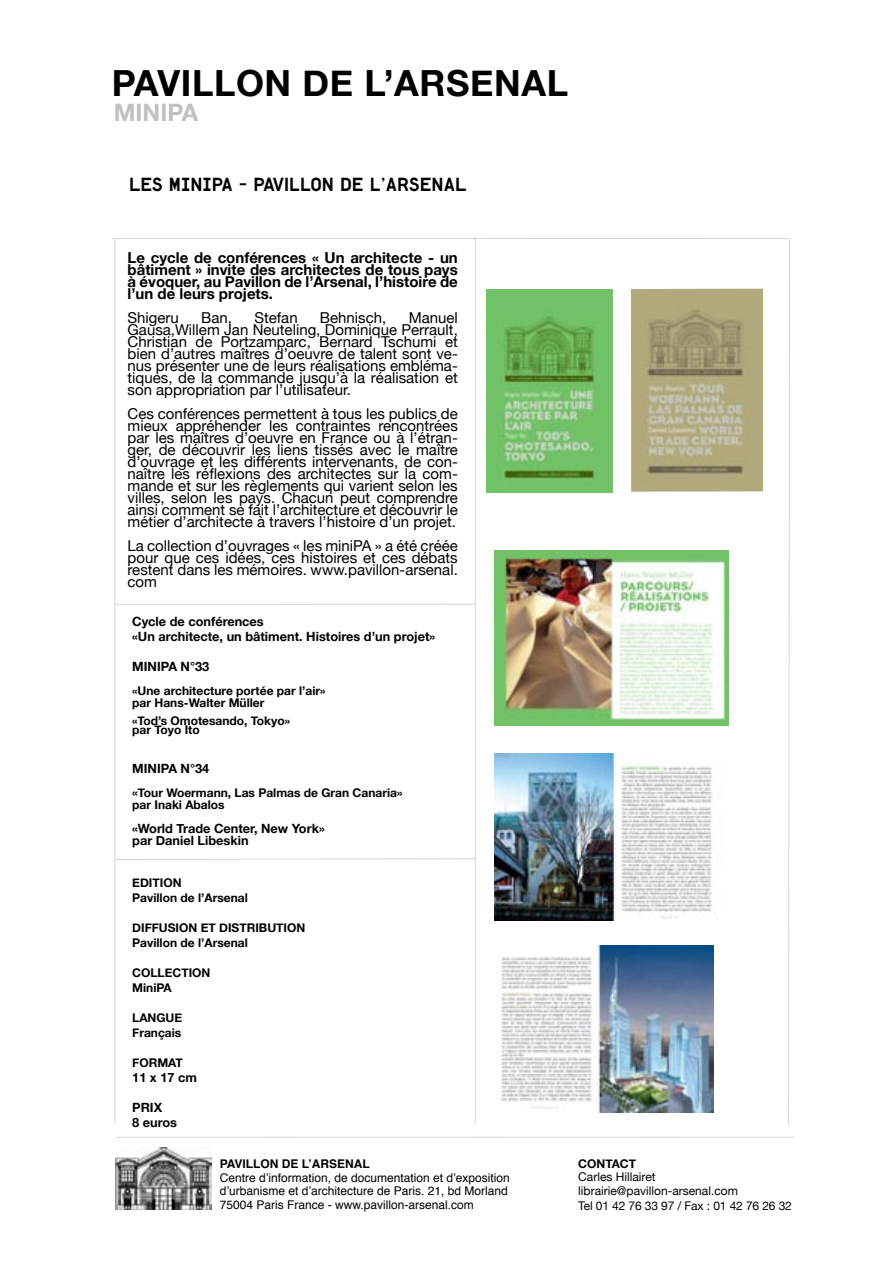
<style>
.page{position:relative;width:893px;height:1263px;background:#fff}
.page>*{position:absolute;margin:0;border:0;box-sizing:border-box;transform-origin:0 0}
.t1{font:700 36px "Helvetica Neue";letter-spacing:.015em;color:#000}
.t2{font:700 24px "Helvetica Neue";color:#c0c0c0}
.t3{font:18px "Lutz Headline";color:#000}
.t4{font:15px/12px "Helvetica Neue";color:#000;text-align:justify}
.t5{font:700 15px/12px "Helvetica Neue";color:#000;text-align:justify}
.t6{font:700 12.75px "Helvetica Neue";color:#000}
.t7{font:700 12px "Helvetica Neue";color:#000}
.t8{font:12px "Helvetica";color:#000}
.t9{font:12px "Helvetica Neue";color:#000}
.t10{font:700 12px "Helvetica";color:#000}
.s1{font-size:12.75px}
</style>
<div class="page">
<img style="left:115px;top:1147px;width:97px;height:62px">
<hr style="left:475px;top:237px;width:1px;height:887px;background:#d6d6d6">
<hr style="left:114px;top:604px;width:361px;height:1px;background:#d6d6d6">
<hr style="left:112px;top:238px;width:678px;height:1px;background:#d6d6d6">
<svg style="left:788px;top:239px;width:2px;height:886px"></svg>
<hr style="left:114px;top:240px;width:1px;height:884px;background:#d6d6d6">
<hr style="left:116px;top:1137px;width:678px;height:1px;background:#d6d6d6">
<img style="left:631px;top:289px;width:132px;height:203px">
<img style="left:495px;top:551px;width:234px;height:175px">
<img style="left:495px;top:754px;width:226px;height:167px">
<img style="left:498px;top:945px;width:215px;height:167px">
<svg style="left:114px;top:858px;width:361px;height:2px"></svg>
<img style="left:487px;top:290px;width:125px;height:202px">
<p class="t1" style="left:112px;top:61px;width:458px">PAVILLON DE L’ARSENAL</p>
<p class="t2" style="left:114px;top:98px;width:86px">MINIPA</p>
<p class="t3" style="left:129px;top:172px;width:339px">LES MINIPA - PAVILLON DE L’ARSENAL</p>
<p class="t5" style="left:128px;top:251px;width:332px">Le cycle de conférences « Un architecte - un bâtiment » invite des architectes de tous pays à évoquer, au Pavillon de l’Arsenal, l’histoire de l’un de leurs projets.</p>
<p class="t4" style="left:128px;top:311px;width:53px">Shigeru</p>
<p class="t4" style="left:201px;top:311px;width:32px">Ban,</p>
<p class="t4" style="left:254px;top:311px;width:45px">Stefan</p>
<p class="t4" style="left:320px;top:311px;width:68px">Behnisch,</p>
<p class="t4" style="left:128px;top:311px;width:332px;text-indent:281px">Manuel Gausa,Willem Jan Neuteling, Dominique Perrault, Christian de Portzamparc, Bernard Tschumi et bien d’autres maîtres d’oeuvre de talent sont ve&shy;nus présenter une de leurs réalisations embléma&shy;tiques, de la commande jusqu’à la réalisation et son appropriation par l’utilisateur.</p>
<p class="t4" style="left:128px;top:407px;width:332px">Ces conférences permettent à tous les publics de mieux appréhender les contraintes rencontrées par les maîtres d’oeuvre en France ou à l’étran&shy;ger, de découvrir les liens tissés avec le maître d’ouvrage et les différents intervenants, de con&shy;naître les réflexions des architectes sur la com&shy;mande et sur les règlements qui varient selon les villes, selon les pays. Chacun peut comprendre ainsi comment se fait l’architecture et découvrir le métier d’architecte à travers l’histoire d’un projet.</p>
<p class="t4" style="left:128px;top:539px;width:332px">La collection d’ouvrages « les miniPA » a été créée pour que ces idées, ces histoires et ces débats restent dans les mémoires. www.pavillon-arsenal. com</p>
<p class="t6" style="left:132px;top:613px;width:133px">Cycle de conférences</p>
<p class="t6" style="left:132px;top:628px;width:304px">«Un architecte, un bâtiment. Histoires d’un projet»</p>
<p class="t6" style="left:132px;top:658px;width:79px">MINIPA N°33</p>
<p class="t7" style="left:132px;top:683px;width:195px">«Une architecture portée par l’air»</p>
<p class="t7" style="left:132px;top:695px;width:134px">par Hans-Walter Müller</p>
<p class="t7" style="left:132px;top:713px;width:159px">«Tod’s Omotesando, Tokyo»</p>
<p class="t7" style="left:132px;top:722px;width:69px">par Toyo Ito</p>
<p class="t6" style="left:132px;top:760px;width:79px">MINIPA N°34</p>
<p class="t7" style="left:132px;top:785px;width:272px"><span class="s1">«</span>Tour Woermann, Las Palmas de Gran Canaria»</p>
<p class="t7" style="left:132px;top:797px;width:94px">par Inaki Abalos</p>
<p class="t6" style="left:132px;top:820px;width:194px">«World Trade Center, New York»</p>
<p class="t6" style="left:132px;top:832px;width:118px">par Daniel Libeskin</p>
<p class="t7" style="left:132px;top:875px;width:51px">EDITION</p>
<p class="t7" style="left:132px;top:890px;width:117px">Pavillon de l’Arsenal</p>
<p class="t7" style="left:132px;top:920px;width:175px">DIFFUSION ET DISTRIBUTION</p>
<p class="t7" style="left:132px;top:935px;width:117px">Pavillon de l’Arsenal</p>
<p class="t7" style="left:132px;top:965px;width:80px">COLLECTION</p>
<p class="t7" style="left:132px;top:980px;width:41px">MiniPA</p>
<p class="t7" style="left:132px;top:1010px;width:52px">LANGUE</p>
<p class="t7" style="left:132px;top:1025px;width:51px">Français</p>
<p class="t7" style="left:132px;top:1055px;width:52px">FORMAT</p>
<p class="t6" style="left:132px;top:1069px;width:66px">11 x 17 cm</p>
<p class="t6" style="left:132px;top:1099px;width:31px">PRIX</p>
<p class="t6" style="left:132px;top:1114px;width:46px">8 euros</p>
<p class="t10" style="left:220px;top:1155px;width:152px">PAVILLON DE LʼARSENAL</p>
<p class="t8" style="left:220px;top:1169px;width:292px">Centre dʼinformation, de documentation et dʼexposition</p>
<p class="t8" style="left:220px;top:1183px;width:290px">dʼurbanisme et dʼarchitecture de Paris. 21, bd Morland</p>
<p class="t8" style="left:220px;top:1196px;width:256px">75004 Paris France - www.pavillon-arsenal.com</p>
<p class="t7" style="left:578px;top:1156px;width:59px">CONTACT</p>
<p class="t9" style="left:578px;top:1170px;width:79px">Carles Hillairet</p>
<p class="t9" style="left:578px;top:1183px;width:161px">librairie@pavillon-arsenal.com</p>
<p class="t9" style="left:578px;top:1198px;width:215px">Tel 01 42 76 33 97 / Fax : 01 42 76 26 32</p>
</div>
